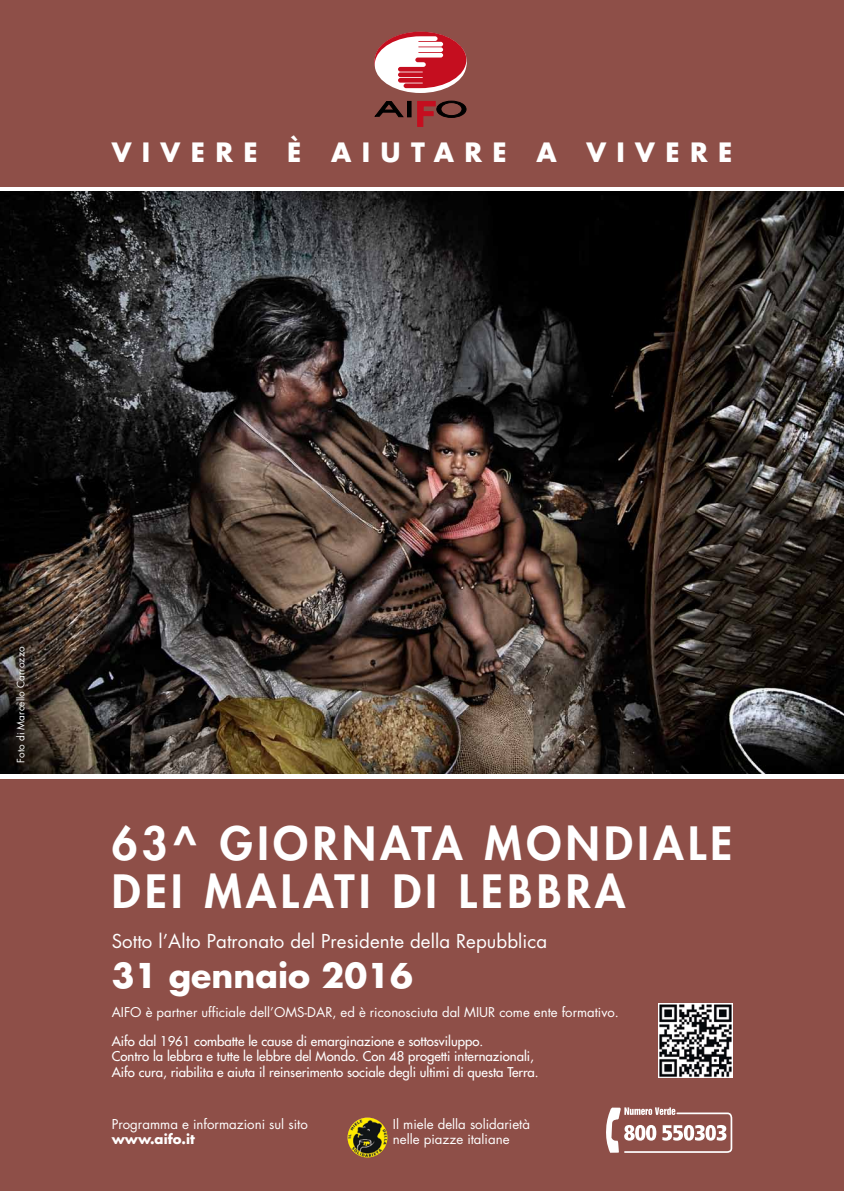
<style>
.page{position:relative;width:844px;height:1191px;background:#fff}
.page>*{position:absolute;margin:0;border:0;box-sizing:border-box;transform-origin:0 0}
.t1{font:800 44.62px/47.9px "Futura Std";letter-spacing:.1em;color:#fff}
.t2{font:700 33.25px "Futura Std";color:#fff}
.t3{font:700 25.9px "Futura Std";letter-spacing:.4em;color:#fff}
.t4{font:18.64px "Futura Std";letter-spacing:.005em;color:#fff}
.t5{font:13.21px/15.9px "Futura Std";color:#fff}
.t6{font:700 13.21px "Futura Std";color:#fff}
.t7{font:500 13.12px/15.8px "Futura Std";color:#fff}
.t8{font:13.12px "Futura Std";color:#fff}
.t9{font:9.97px "Futura Std";letter-spacing:.005em;color:#fff}
</style>
<div class="page">
<div style="left:0;top:779px;width:843px;height:412px;background:#8e4f48"></div>
<img style="left:0;top:191px;width:843px;height:582px">
<div style="left:0;top:0;width:843px;height:186px;background:#8e4f48"></div>
<img style="left:658px;top:1003px;width:74px;height:74px">
<svg style="left:606px;top:1107px;width:126px;height:45px"></svg>
<img style="left:347px;top:1117px;width:40px;height:40px;border-radius:20px">
<svg style="left:374px;top:101px;width:29px;height:16px"></svg>
<div style="left:407px;top:101px;width:4px;height:16px;border:1px solid #000"></div>
<svg style="left:417px;top:101px;width:49px;height:26px"></svg>
<svg style="left:374px;top:32px;width:92px;height:61px"></svg>
<h3 class="t3" style="left:112px;top:135px;width:622px">VIVERE è AIUTARE A VIVERE</h3>
<p class="t9" style="left:14px;top:763px;width:118px;rotate:-90deg">Foto di Marcello Carrozzo</p>
<h1 class="t1" style="left:112px;top:819px;width:622px">63^ GIORNATA MONDIALE<br>DEI MALATI DI LEBBRA</h1>
<h3 class="t4" style="left:112px;top:929px;width:437px">Sotto l’Alto Patronato del Presidente della Repubblica</h3>
<h2 class="t2" style="left:112px;top:953px;width:302px">31 gennaio 2016</h2>
<p class="t8" style="left:112px;top:1004px;width:508px">AIFO è partner ufficiale dell’OMS-DAR, ed è riconosciuta dal MIUR come ente formativo.</p>
<p class="t7" style="left:112px;top:1033px;width:428px">Aifo dal 1961 combatte le cause di emarginazione e sottosviluppo.<br>Contro la lebbra e tutte le lebbre del Mondo. Con 48 progetti internazionali,<br>Aifo cura, riabilita e aiuta il reinserimento sociale degli ultimi di questa Terra.</p>
<p class="t5" style="left:112px;top:1115px;width:197px">Programma e informazioni sul sito</p>
<p class="t6" style="left:112px;top:1130px;width:85px">www.aifo.it</p>
<p class="t5" style="left:393px;top:1115px;width:139px">Il miele della solidarietà nelle piazze italiane</p>
</div>
